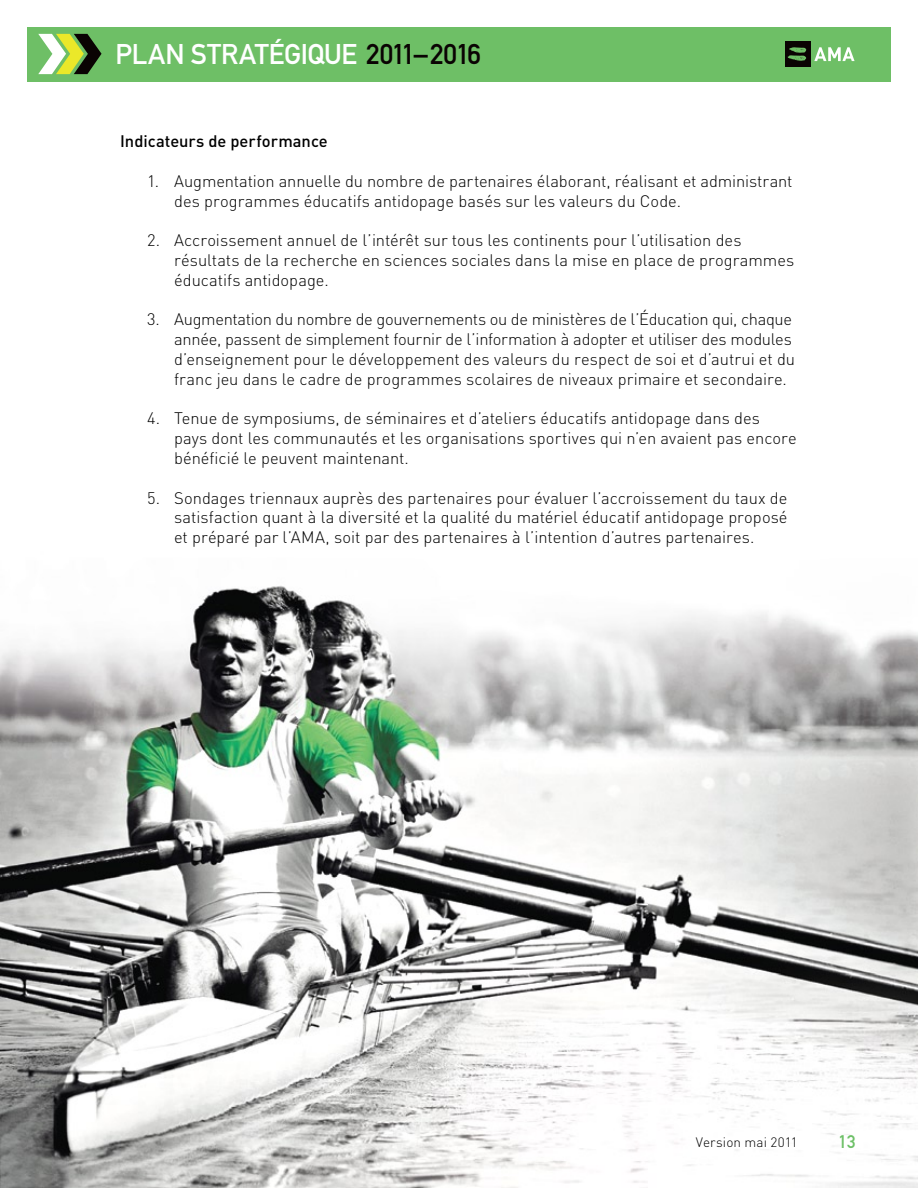
<style>
.page{position:relative;width:918px;height:1188px;background:#fff}
.page>*{position:absolute;margin:0;border:0;box-sizing:border-box;transform-origin:0 0}
.t1{font:28.05px "DIN Mittelschrift Alternate";letter-spacing:-.015em;color:#fff}
.t2{font:18px "DIN Mittelschrift Alternate";color:#6dc067}
.t3{font:300 16.5px/19.8px "DIN";letter-spacing:-.005em;color:#000}
.t4{font:500 16.5px "DIN";color:#000}
.t5{font:300 13.5px "DIN";letter-spacing:.01em;color:#000}
.s1{color:#0a0303}
</style>
<div class="page">
<img style="left:0;top:586px;width:918px;height:602px">
<div style="left:27px;top:27px;width:864px;height:54px;background:#6ebf66"></div>
<svg style="left:38px;top:34px;width:64px;height:40px"></svg>
<div style="left:785px;top:41px;width:25px;height:26px;background:#0a0303"></div>
<svg style="left:788px;top:47px;width:18px;height:14px"></svg>
<svg style="left:814px;top:47px;width:41px;height:14px"></svg>
<h1 class="t1" style="left:116px;top:38px;width:367px">PLAN STRATÉGIQUE <span class="s1">2011–2016</span></h1>
<p class="t4" style="left:120px;top:131px;width:209px">Indicateurs de performance</p>
<p class="t3" style="left:174px;top:170px;width:620px;text-indent:-27px">1. Augmentation annuelle du nombre de partenaires élaborant, réalisant et administrant des programmes éducatifs antidopage basés sur les valeurs du Code.</p>
<p class="t3" style="left:174px;top:230px;width:622px;text-indent:-27px">2. Accroissement annuel de l’intérêt sur tous les continents pour l’utilisation des résultats de la recherche en sciences sociales dans la mise en place de programmes éducatifs antidopage.</p>
<p class="t3" style="left:174px;top:309px;width:622px;text-indent:-27px">3. Augmentation du nombre de gouvernements ou de ministères de l’Éducation qui, chaque année, passent de simplement fournir de l’information à adopter et utiliser des modules d’enseignement pour le développement des valeurs du respect de soi et d’autrui et du franc jeu dans le cadre de programmes scolaires de niveaux primaire et secondaire.</p>
<p class="t3" style="left:174px;top:408px;width:624px;text-indent:-27px">4. Tenue de symposiums, de séminaires et d’ateliers éducatifs antidopage dans des pays dont les communautés et les organisations sportives qui n’en avaient pas encore bénéficié le peuvent maintenant.</p>
<p class="t3" style="left:174px;top:487px;width:615px;text-align:justify;text-indent:-27px">5. Sondages triennaux auprès des partenaires pour évaluer l’accroissement du taux de satisfaction quant à la diversité et la qualité du matériel éducatif antidopage proposé et préparé par l’AMA, soit par des partenaires à l’intention d’autres partenaires.</p>
<p class="t5" style="left:696px;top:1133px;width:103px">Version mai 2011</p>
<p class="t2" style="left:839px;top:1131px;width:19px">13</p>
</div>
